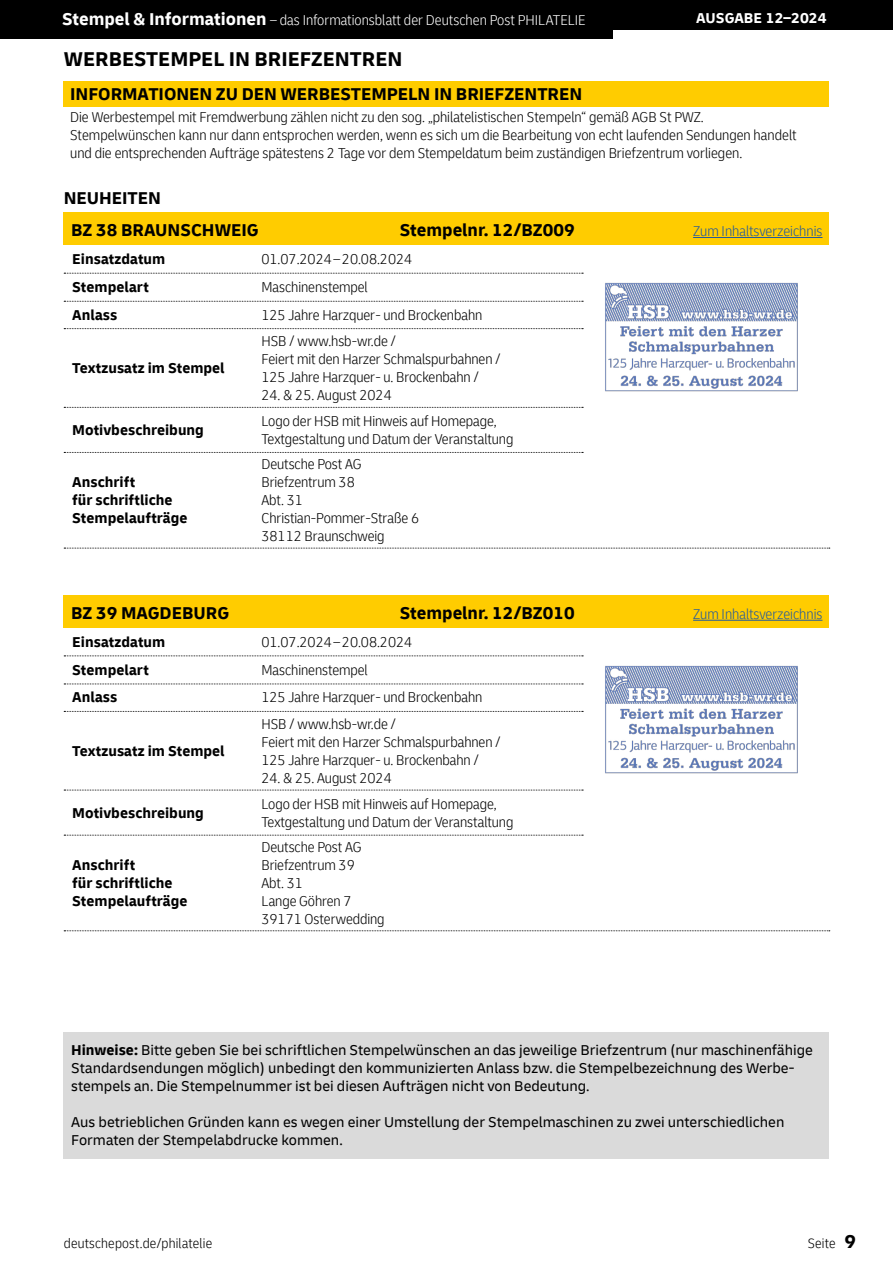
<style>
.page{position:relative;width:893px;height:1263px;background:#fff}
.page>*{position:absolute;margin:0;border:0;box-sizing:border-box;transform-origin:0 0}
.t1{font:700 21px "Delivery";color:#000}
.t2{font:700 18px "Delivery";letter-spacing:-.005em;color:#000}
.t3{font:300 condensed 15px/18px "Delivery";letter-spacing:-.005em;color:#000}
.t4{font:15px/18px "Delivery";color:#000}
.t5{font:700 15px/18px "Delivery";color:#000}
.t6{font:300 condensed 15px "Delivery";color:#fff}
.t7{font:300 condensed 15px "Delivery";color:#275b9b}
.t8{font:700 15px "Delivery";color:#fff}
.t9{font:300 condensed 14.25px "Delivery";letter-spacing:.015em;color:#000}
.s1{font-weight:700;font-stretch:normal;font-size:18px}
.s2{font-weight:700}
.s3{font-weight:700;font-stretch:normal;font-size:19.5px}
</style>
<div class="page">
<div style="left:0;top:0;width:893px;height:30px;background:#000"></div>
<div style="left:0;top:0;width:612px;height:38px;background:#000"></div>
<div style="left:64px;top:81px;width:765px;height:26px;background:#fc0"></div>
<div style="left:64px;top:213px;width:765px;height:32px;background:#fc0"></div>
<div style="left:64px;top:595px;width:765px;height:33px;background:#fc0"></div>
<svg style="left:64px;top:273px;width:519px;height:1px"></svg>
<svg style="left:64px;top:655px;width:519px;height:1px"></svg>
<svg style="left:64px;top:301px;width:519px;height:1px"></svg>
<svg style="left:64px;top:684px;width:519px;height:1px"></svg>
<svg style="left:64px;top:328px;width:519px;height:1px"></svg>
<svg style="left:64px;top:711px;width:519px;height:1px"></svg>
<svg style="left:64px;top:407px;width:519px;height:1px"></svg>
<svg style="left:64px;top:790px;width:519px;height:1px"></svg>
<svg style="left:64px;top:452px;width:519px;height:1px"></svg>
<svg style="left:64px;top:835px;width:519px;height:1px"></svg>
<svg style="left:64px;top:548px;width:766px;height:1px"></svg>
<svg style="left:64px;top:930px;width:766px;height:1px"></svg>
<div style="left:64px;top:1032px;width:765px;height:126px;background:#dadada"></div>
<img style="left:605px;top:282px;width:193px;height:110px">
<img style="left:605px;top:665px;width:193px;height:109px">
<hr style="left:693px;top:237px;width:129px;height:1px;background:#275b9b">
<hr style="left:693px;top:620px;width:129px;height:1px;background:#275b9b">
<p class="t6" style="left:62px;top:12px;width:525px"><span class="s1">Stempel &amp; Informationen</span> – das Informationsblatt der Deutschen Post PHILATELIE</p>
<p class="t8" style="left:696px;top:9px;width:132px">AUSGABE 12–2024</p>
<h1 class="t1" style="left:64px;top:46px;width:340px">WERBESTEMPEL IN BRIEFZENTREN</h1>
<p class="t2" style="left:70px;top:82px;width:514px">INFORMATIONEN ZU DEN WERBESTEMPELN IN BRIEFZENTREN</p>
<p class="t3" style="left:70px;top:108px;width:728px">Die Werbestempel mit Fremdwerbung zählen nicht zu den sog. „philatelistischen Stempeln“ gemäß AGB St PWZ.<br>Stempelwünschen kann nur dann entsprochen werden, wenn es sich um die Bearbeitung von echt laufenden Sendungen handelt und die entsprechenden Aufträge spätestens 2 Tage vor dem Stempeldatum beim zuständigen Briefzentrum vorliegen.</p>
<p class="t2" style="left:64px;top:187px;width:99px">NEUHEITEN</p>
<p class="t2" style="left:71px;top:219px;width:189px">BZ 38 BRAUNSCHWEIG</p>
<p class="t2" style="left:400px;top:219px;width:176px">Stempelnr. 12/BZ009</p>
<p class="t5" style="left:72px;top:250px;width:94px">Einsatzdatum</p>
<p class="t5" style="left:72px;top:278px;width:78px">Stempelart</p>
<p class="t5" style="left:72px;top:306px;width:47px">Anlass</p>
<p class="t5" style="left:72px;top:359px;width:154px">Textzusatz im Stempel</p>
<p class="t5" style="left:72px;top:421px;width:133px">Motivbeschreibung</p>
<p class="t5" style="left:72px;top:473px;width:117px">Anschrift<br>für schriftliche<br>Stempelaufträge</p>
<p class="t2" style="left:71px;top:601px;width:160px">BZ 39 MAGDEBURG</p>
<p class="t5" style="left:72px;top:633px;width:94px">Einsatzdatum</p>
<p class="t5" style="left:72px;top:661px;width:78px">Stempelart</p>
<p class="t5" style="left:72px;top:688px;width:47px">Anlass</p>
<p class="t5" style="left:72px;top:742px;width:154px">Textzusatz im Stempel</p>
<p class="t5" style="left:72px;top:804px;width:133px">Motivbeschreibung</p>
<p class="t5" style="left:72px;top:856px;width:117px">Anschrift<br>für schriftliche<br>Stempelaufträge</p>
<p class="t3" style="left:261px;top:250px;width:152px">01.07.2024 – 20.08.2024</p>
<p class="t3" style="left:261px;top:278px;width:108px">Maschinenstempel</p>
<p class="t3" style="left:261px;top:306px;width:222px">125 Jahre Harzquer- und Brockenbahn</p>
<p class="t3" style="left:261px;top:332px;width:241px">HSB / www.hsb-wr.de /<br>Feiert mit den Harzer Schmalspurbahnen /<br>125 Jahre Harzquer- u. Brockenbahn /</p>
<p class="t3" style="left:261px;top:386px;width:132px">24. &amp; 25. August 2024</p>
<p class="t3" style="left:261px;top:412px;width:253px">Logo der HSB mit Hinweis auf Homepage,<br>Textgestaltung und Datum der Veranstaltung</p>
<p class="t3" style="left:261px;top:455px;width:159px">Deutsche Post AG<br>Briefzentrum 38<br>Abt. 31<br>Christian-Pommer-Straße 6<br>38112 Braunschweig</p>
<p class="t2" style="left:400px;top:601px;width:176px">Stempelnr. 12/BZ010</p>
<p class="t3" style="left:261px;top:633px;width:152px">01.07.2024 – 20.08.2024</p>
<p class="t3" style="left:261px;top:661px;width:108px">Maschinenstempel</p>
<p class="t3" style="left:261px;top:688px;width:222px">125 Jahre Harzquer- und Brockenbahn</p>
<p class="t3" style="left:261px;top:715px;width:241px">HSB / www.hsb-wr.de /<br>Feiert mit den Harzer Schmalspurbahnen /<br>125 Jahre Harzquer- u. Brockenbahn /</p>
<p class="t3" style="left:261px;top:769px;width:132px">24. &amp; 25. August 2024</p>
<p class="t3" style="left:261px;top:795px;width:253px">Logo der HSB mit Hinweis auf Homepage,<br>Textgestaltung und Datum der Veranstaltung</p>
<p class="t3" style="left:261px;top:838px;width:125px">Deutsche Post AG<br>Briefzentrum 39<br>Abt. 31<br>Lange Göhren 7<br>39171 Osterwedding</p>
<p class="t7" style="left:693px;top:223px;width:131px">Zum Inhaltsverzeichnis</p>
<p class="t7" style="left:693px;top:605px;width:131px">Zum Inhaltsverzeichnis</p>
<p class="t4" style="left:71px;top:1041px;width:743px"><span class="s2">Hinweise:</span> Bitte geben Sie bei schriftlichen Stempelwünschen an das jeweilige Briefzentrum (nur maschinenfähige<br>Standardsendungen möglich) unbedingt den kommunizierten Anlass bzw. die Stempelbezeichnung des Werbe&shy;stempels an. Die Stempelnummer ist bei diesen Aufträgen nicht von Bedeutung.</p>
<p class="t4" style="left:71px;top:1113px;width:715px">Aus betrieblichen Gründen kann es wegen einer Umstellung der Stempelmaschinen zu zwei unterschiedlichen<br>Formaten der Stempelabdrucke kommen.</p>
<p class="t9" style="left:64px;top:1235px;width:150px">deutschepost.de/philatelie</p>
<p class="t9" style="left:808px;top:1235px;width:50px">Seite <span class="s3">9</span></p>
</div>
